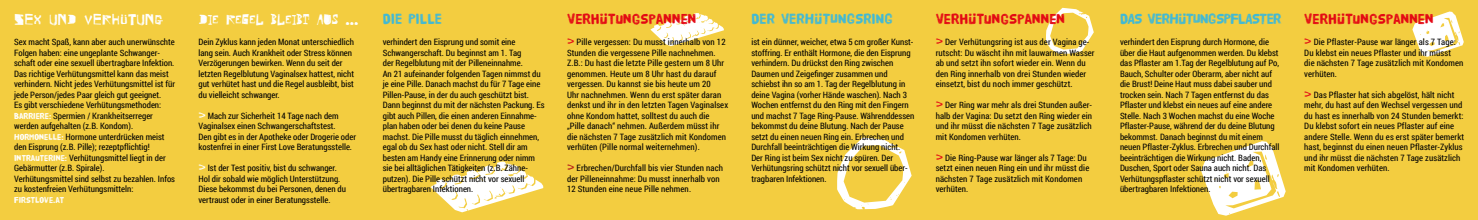
<style>
.page{position:relative;width:1478px;height:220px;background:#f3cd40}
.page>*{position:absolute;margin:0;border:0;box-sizing:border-box;transform-origin:0 0}
.t1{font:15px "HVD Poster";color:#e30613}
.t2{font:15px "HVD Poster";color:#40b9d5}
.t3{font:15px "HVD Poster";letter-spacing:-.04em;color:#40b9d5}
.t4{font:15px "HVD Rowdy";letter-spacing:-.03em;color:#fff}
.t5{font:15px "HVD Rowdy";color:#fff}
.t6{font:8.75px/10.5px "Roboto Condensed";color:#000}
.t7{font:8.75px "HVD Poster";color:#fff}
.s1{font-family:"HVD Poster";color:#fff}
.s2{font-family:"HVD Rowdy";font-size:15px;color:#fff}
.s3{font-family:"HVD Rowdy";font-size:15px;color:#e30613}
.s4{font-family:"HVD Rowdy";font-size:15px;color:#b61918}
</style>
<div class="page">
<svg style="left:650px;top:13px;width:74px;height:33px"></svg>
<svg style="left:1046px;top:8px;width:47px;height:46px"></svg>
<svg style="left:1412px;top:12px;width:51px;height:45px"></svg>
<svg style="left:837px;top:137px;width:74px;height:72px"></svg>
<svg style="left:1201px;top:141px;width:84px;height:74px"></svg>
<svg style="left:430px;top:161px;width:113px;height:51px"></svg>
<h1 class="t5" style="left:14px;top:12px;width:151px">SEX UND VERHÜTUNG</h1>
<p class="t6" style="left:14px;top:36px;width:162px">Sex macht Spaß, kann aber auch unerwünschte Folgen haben: eine ungeplante Schwanger&shy;schaft oder eine sexuell übertragbare Infektion.<br>Das richtige Verhütungsmittel kann das meist verhindern. Nicht jedes Verhütungsmittel ist für jede Person/jedes Paar gleich gut geeignet.<br>Es gibt verschiedene Verhütungsmethoden:<br><span class="s1">BARRIERE:</span> Spermien / Krankheitserreger werden aufgehalten (z.B. Kondom).<br><span class="s1">HORMONELLE:</span> Hormone unterdrücken meist den Eisprung (z.B. Pille); rezeptpflichtig!<br><span class="s1">INTRAUTERINE:</span> Verhütungsmittel liegt in der Gebärmutter (z.B. Spirale).<br>Verhütungsmittel sind selbst zu bezahlen. Infos zu kostenfreien Verhütungsmitteln:</p>
<p class="t7" style="left:14px;top:196px;width:52px">FIRSTLOVE.AT</p>
<h1 class="t4" style="left:198px;top:12px;width:162px">Die Regel bleibt aus ...</h1>
<p class="t6" style="left:198px;top:36px;width:157px">Dein Zyklus kann jeden Monat unterschiedlich lang sein. Auch Krankheit oder Stress können Verzögerungen bewirken. Wenn du seit der letzten Regelblutung Vaginalsex hattest, nicht gut verhütet hast und die Regel ausbleibt, bist du vielleicht schwanger.</p>
<p class="t6" style="left:198px;top:110px;width:159px"><span class="s2">&gt;</span> Mach zur Sicherheit 14 Tage nach dem Vaginalsex einen Schwangerschaftstest.<br>Den gibt es in der Apotheke oder Drogerie oder kostenfrei in einer First Love Beratungsstelle.</p>
<p class="t6" style="left:198px;top:162px;width:149px"><span class="s2">&gt;</span> Ist der Test positiv, bist du schwanger.<br>Hol dir sobald wie möglich Unterstützung.<br>Diese bekommst du bei Personen, denen du vertraust oder in einer Beratungsstelle.</p>
<h1 class="t2" style="left:383px;top:12px;width:61px">DIE PILLE</h1>
<p class="t6" style="left:383px;top:36px;width:163px">verhindert den Eisprung und somit eine Schwangerschaft. Du beginnst am 1. Tag<br>der Regelblutung mit der Pilleneinnahme.<br>An 21 aufeinander folgenden Tagen nimmst du je eine Pille. Danach machst du für 7 Tage eine Pillen-Pause, in der du auch geschützt bist.<br>Dann beginnst du mit der nächsten Packung. Es gibt auch Pillen, die einen anderen Einnahme&shy;plan haben oder bei denen du keine Pause machst. Die Pille musst du täglich einnehmen, egal ob du Sex hast oder nicht. Stell dir am besten am Handy eine Erinnerung oder nimm sie bei alltäglichen Tätigkeiten (z.B. Zähne&shy;putzen). Die Pille schützt nicht vor sexuell übertragbaren Infektionen.</p>
<h1 class="t1" style="left:567px;top:12px;width:131px">VERHÜTUNGSPANNEN</h1>
<p class="t6" style="left:567px;top:36px;width:163px"><span class="s3">&gt;</span> Pille vergessen: Du musst innerhalb von 12<br>Stunden die vergessene Pille nachnehmen.<br>Z.B.: Du hast die letzte Pille gestern um 8 Uhr genommen. Heute um 8 Uhr hast du darauf vergessen. Du kannst sie bis heute um 20<br>Uhr nachnehmen. Wenn du erst später daran denkst und ihr in den letzten Tagen Vaginalsex ohne Kondom hattet, solltest du auch die „Pille danach“ nehmen. Außerdem müsst ihr die nächsten 7 Tage zusätzlich mit Kondomen verhüten (Pille normal weiternehmen).</p>
<p class="t6" style="left:567px;top:162px;width:157px"><span class="s4">&gt;</span> Erbrechen/Durchfall bis vier Stunden nach der Pilleneinnahme: Du musst innerhalb von<br>12 Stunden eine neue Pille nehmen.</p>
<h1 class="t2" style="left:751px;top:12px;width:143px">DER VERHÜTUNGSRING</h1>
<p class="t6" style="left:751px;top:36px;width:164px">ist ein dünner, weicher, etwa 5 cm großer Kunst&shy;stoffring. Er enthält Hormone, die den Eisprung verhindern. Du drückst den Ring zwischen Daumen und Zeigefinger zusammen und schiebst ihn so am 1. Tag der Regelblutung in deine Vagina (vorher Hände waschen). Nach 3<br>Wochen entfernst du den Ring mit den Fingern und machst 7 Tage Ring-Pause. Währenddessen bekommst du deine Blutung. Nach der Pause setzt du einen neuen Ring ein. Erbrechen und Durchfall beeinträchtigen die Wirkung nicht.<br>Der Ring ist beim Sex nicht zu spüren. Der Verhütungsring schützt nicht vor sexuell über&shy;tragbaren Infektionen.</p>
<h1 class="t1" style="left:935px;top:12px;width:131px">VERHÜTUNGSPANNEN</h1>
<p class="t6" style="left:935px;top:36px;width:160px"><span class="s3">&gt;</span> Der Verhütungsring ist aus der Vagina ge&shy;rutscht: Du wäscht ihn mit lauwarmen Wasser ab und setzt ihn sofort wieder ein. Wenn du den Ring innerhalb von drei Stunden wieder einsetzt, bist du noch immer geschützt.</p>
<p class="t6" style="left:935px;top:99px;width:158px;text-align:justify"><span class="s3">&gt;</span> Der Ring war mehr als drei Stunden außer&shy;halb der Vagina: Du setzt den Ring wieder ein und ihr müsst die nächsten 7 Tage zusätzlich mit Kondomen verhüten.</p>
<p class="t6" style="left:935px;top:152px;width:155px"><span class="s3">&gt;</span> Die Ring-Pause war länger als 7 Tage: Du setzt einen neuen Ring ein und ihr müsst die nächsten 7 Tage zusätzlich mit Kondomen verhüten.</p>
<h1 class="t3" style="left:1120px;top:12px;width:163px">DAS VERHÜTUNGSPFLASTER</h1>
<p class="t6" style="left:1120px;top:36px;width:161px">verhindert den Eisprung durch Hormone, die über die Haut aufgenommen werden. Du klebst das Pflaster am 1.Tag der Regelblutung auf Po, Bauch, Schulter oder Oberarm, aber nicht auf die Brust! Deine Haut muss dabei sauber und trocken sein. Nach 7 Tagen entfernst du das Pflaster und klebst ein neues auf eine andere Stelle. Nach 3 Wochen machst du eine Woche Pflaster-Pause, während der du deine Blutung bekommst. Danach beginnst du mit einem neuen Pflaster-Zyklus. Erbrechen und Durchfall beeinträchtigen die Wirkung nicht. Baden, Duschen, Sport oder Sauna auch nicht. Das Verhütungspflaster schützt nicht vor sexuell übertragbaren Infektionen.</p>
<h1 class="t1" style="left:1304px;top:12px;width:131px">VERHÜTUNGSPANNEN</h1>
<p class="t6" style="left:1304px;top:36px;width:160px"><span class="s3">&gt;</span> Die Pflaster-Pause war länger als 7 Tage:<br>Du klebst ein neues Pflaster und ihr müsst die nächsten 7 Tage zusätzlich mit Kondomen verhüten.</p>
<p class="t6" style="left:1304px;top:89px;width:161px"><span class="s3">&gt;</span> Das Pflaster hat sich abgelöst, hält nicht mehr, du hast auf den Wechsel vergessen und du hast es innerhalb von 24 Stunden bemerkt:<br>Du klebst sofort ein neues Pflaster auf eine andere Stelle. Wenn du es erst später bemerkt hast, beginnst du einen neuen Pflaster-Zyklus und ihr müsst die nächsten 7 Tage zusätzlich mit Kondomen verhüten.</p>
</div>
